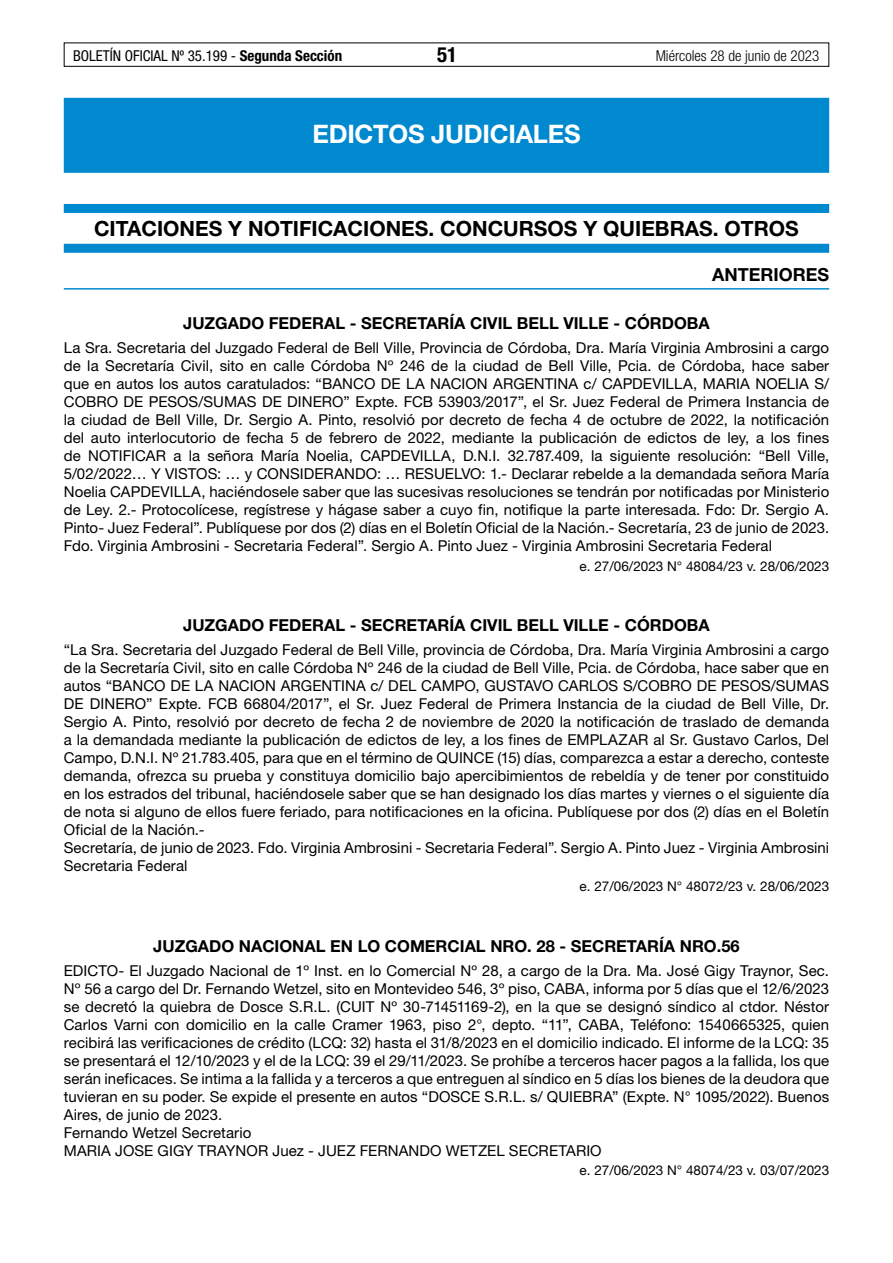
<style>
.page{position:relative;width:893px;height:1263px;background:#fff}
.page>*{position:absolute;margin:0;border:0;box-sizing:border-box;transform-origin:0 0}
.t1{font:700 25.5px "Helvetica Neue LT Std";letter-spacing:-.01em;color:#fff}
.t2{font:700 21px "Helvetica Neue LT Std";color:#000}
.t3{font:700 condensed 21px "Helvetica Neue LT Std";color:#000}
.t4{font:700 18px "Helvetica Neue LT Std";color:#000}
.t5{font:700 16.5px "Helvetica Neue LT Std";color:#000}
.t6{font:15px/18px "Helvetica Neue LT Std";letter-spacing:.005em;color:#000}
.t7{font:condensed 15px "Helvetica Neue LT Std";color:#000}
.t8{font:300 condensed 15px "Helvetica Neue LT Std";color:#000}
.t9{font:13.5px "Helvetica Neue LT Std";color:#000}
.s1{font-weight:700}
</style>
<div class="page">
<div style="left:64px;top:43px;width:765px;height:24px;border:1px solid #000"></div>
<div style="left:64px;top:98px;width:765px;height:75px;background:#0089cf"></div>
<div style="left:64px;top:204px;width:765px;height:9px;background:#0089cf"></div>
<div style="left:64px;top:244px;width:765px;height:9px;background:#0089cf"></div>
<hr style="left:64px;top:288px;width:765px;height:2px;background:#0089cf">
<p class="t7" style="left:73px;top:47px;width:271px">BOLETÍN OFICIAL Nº 35.199 - <span class="s1">Segunda Sección</span></p>
<h2 class="t3" style="left:437px;top:42px;width:22px">51</h2>
<p class="t8" style="left:656px;top:47px;width:165px">Miércoles 28 de junio de 2023</p>
<h1 class="t1" style="left:312px;top:118px;width:270px">EDICTOS JUDICIALES</h1>
<h2 class="t2" style="left:94px;top:216px;width:706px">CITACIONES Y NOTIFICACIONES. CONCURSOS Y QUIEBRAS. OTROS</h2>
<p class="t4" style="left:712px;top:263px;width:118px">ANTERIORES</p>
<p class="t5" style="left:183px;top:313px;width:528px">JUZGADO FEDERAL - SECRETARÍA CIVIL BELL VILLE - CÓRDOBA</p>
<p class="t6" style="left:64px;top:338px;width:767px;text-align:justify">La Sra. Secretaria del Juzgado Federal de Bell Ville, Provincia de Córdoba, Dra. María Virginia Ambrosini a cargo de la Secretaría Civil, sito en calle Córdoba Nº 246 de la ciudad de Bell Ville, Pcia. de Córdoba, hace saber que en autos los autos caratulados: “BANCO DE LA NACION ARGENTINA c/ CAPDEVILLA, MARIA NOELIA S/ COBRO DE PESOS/SUMAS DE DINERO” Expte. FCB 53903/2017”, el Sr. Juez Federal de Primera Instancia de la ciudad de Bell Ville, Dr. Sergio A. Pinto, resolvió por decreto de fecha 4 de octubre de 2022, la notificación del auto interlocutorio de fecha 5 de febrero de 2022, mediante la publicación de edictos de ley, a los fines de NOTIFICAR a la señora María Noelia, CAPDEVILLA, D.N.I. 32.787.409, la siguiente resolución: “Bell Ville, 5/02/2022… Y VISTOS: … y CONSIDERANDO: … RESUELVO: 1.- Declarar rebelde a la demandada señora María Noelia CAPDEVILLA, haciéndosele saber que las sucesivas resoluciones se tendrán por notificadas por Ministerio de Ley. 2.- Protocolícese, regístrese y hágase saber a cuyo fin, notifique la parte interesada. Fdo: Dr. Sergio A.<br>Pinto- Juez Federal”. Publíquese por dos (2) días en el Boletín Oficial de la Nación.- Secretaría, 23 de junio de 2023.<br>Fdo. Virginia Ambrosini - Secretaria Federal”. Sergio A. Pinto Juez - Virginia Ambrosini Secretaria Federal</p>
<p class="t9" style="left:580px;top:558px;width:251px">e. 27/06/2023 N° 48084/23 v. 28/06/2023</p>
<p class="t5" style="left:183px;top:615px;width:528px">JUZGADO FEDERAL - SECRETARÍA CIVIL BELL VILLE - CÓRDOBA</p>
<p class="t6" style="left:64px;top:641px;width:767px">“La Sra. Secretaria del Juzgado Federal de Bell Ville, provincia de Córdoba, Dra. María Virginia Ambrosini a cargo de la Secretaría Civil, sito en calle Córdoba Nº 246 de la ciudad de Bell Ville, Pcia. de Córdoba, hace saber que en autos “BANCO DE LA NACION ARGENTINA c/ DEL CAMPO, GUSTAVO CARLOS S/COBRO DE PESOS/SUMAS DE DINERO” Expte. FCB 66804/2017”, el Sr. Juez Federal de Primera Instancia de la ciudad de Bell Ville, Dr.<br>Sergio A. Pinto, resolvió por decreto de fecha 2 de noviembre de 2020 la notificación de traslado de demanda a la demandada mediante la publicación de edictos de ley, a los fines de EMPLAZAR al Sr. Gustavo Carlos, Del Campo, D.N.I. Nº 21.783.405, para que en el término de QUINCE (15) días, comparezca a estar a derecho, conteste demanda, ofrezca su prueba y constituya domicilio bajo apercibimientos de rebeldía y de tener por constituido en los estrados del tribunal, haciéndosele saber que se han designado los días martes y viernes o el siguiente día de nota si alguno de ellos fuere feriado, para notificaciones en la oficina. Publíquese por dos (2) días en el Boletín Oficial de la Nación.-<br>Secretaría, de junio de 2023. Fdo. Virginia Ambrosini - Secretaria Federal”. Sergio A. Pinto Juez - Virginia Ambrosini Secretaria Federal</p>
<p class="t9" style="left:580px;top:878px;width:251px">e. 27/06/2023 N° 48072/23 v. 28/06/2023</p>
<p class="t5" style="left:153px;top:935px;width:588px">JUZGADO NACIONAL EN LO COMERCIAL NRO. 28 - SECRETARÍA NRO.56</p>
<p class="t6" style="left:64px;top:961px;width:767px">EDICTO- El Juzgado Nacional de 1º Inst. en lo Comercial Nº 28, a cargo de la Dra. Ma. José Gigy Traynor, Sec.<br>Nº 56 a cargo del Dr. Fernando Wetzel, sito en Montevideo 546, 3º piso, CABA, informa por 5 días que el 12/6/2023 se decretó la quiebra de Dosce S.R.L. (CUIT Nº 30-71451169-2), en la que se designó síndico al ctdor. Néstor Carlos Varni con domicilio en la calle Cramer 1963, piso 2°, depto. “11”, CABA, Teléfono: 1540665325, quien recibirá las verificaciones de crédito (LCQ: 32) hasta el 31/8/2023 en el domicilio indicado. El informe de la LCQ: 35 se presentará el 12/10/2023 y el de la LCQ: 39 el 29/11/2023. Se prohíbe a terceros hacer pagos a la fallida, los que serán ineficaces. Se intima a la fallida y a terceros a que entreguen al síndico en 5 días los bienes de la deudora que tuvieran en su poder. Se expide el presente en autos “DOSCE S.R.L. s/ QUIEBRA” (Expte. N° 1095/2022). Buenos Aires, de junio de 2023.<br>Fernando Wetzel Secretario<br>MARIA JOSE GIGY TRAYNOR Juez - JUEZ FERNANDO WETZEL SECRETARIO</p>
<p class="t9" style="left:580px;top:1162px;width:251px">e. 27/06/2023 N° 48074/23 v. 03/07/2023</p>
</div>
